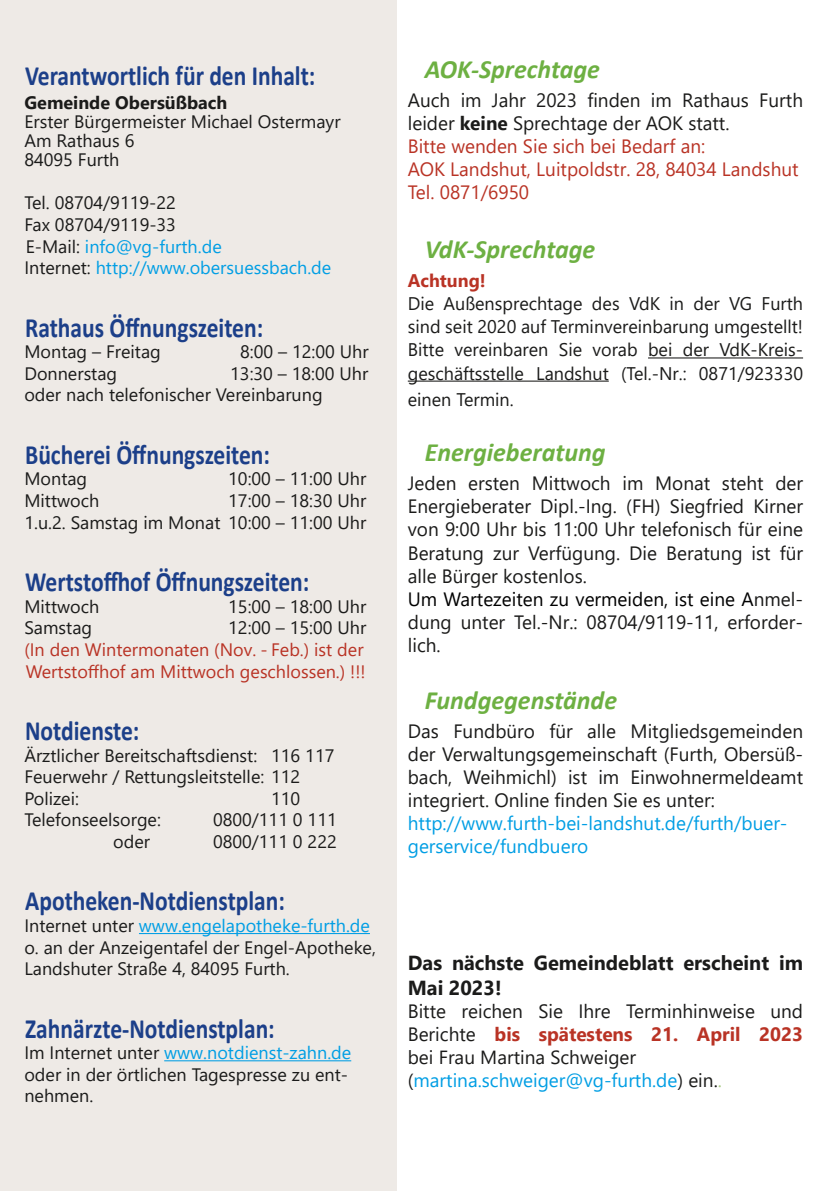
<style>
.page{position:relative;width:840px;height:1191px;background:#fff}
.page>*{position:absolute;margin:0;border:0;box-sizing:border-box;transform-origin:0 0}
.t1{font:700 28px "Calibri";color:#1c3f89;scale:.84 1}
.t2{font:italic 700 26.4px "Calibri";color:#6db042}
.t3{font:700 20.2px/24.4px "Segoe UI";color:#1b1b1a}
.t4{font:19.2px/23.2px "Segoe UI";color:#1b1b1a}
.t5{font:19.2px/23.2px "Segoe UI";color:#b93325}
.t6{font:19.2px/23.2px "Segoe UI";color:#009ee4}
.t7{font:19px/22.8px "Segoe UI";color:#1b1b1a}
.t8{font:18.2px/23.2px "Segoe UI";color:#1b1b1a;text-align:justify}
.t9{font:700 18.2px "Segoe UI";color:#b93325}
.t10{font:18px/21.6px "Segoe UI";color:#1b1b1a}
.t11{font:18px/21.6px "Segoe UI";color:#b93325}
.t12{font:700 18px "Segoe UI";color:#1b1b1a}
.s1{color:#009ee4}
.s2{color:#1b1b1a}
.s3{font-weight:700;color:#1b1b1a}
.s4{color:#000}
.s5{font-weight:700;color:#b93325}
.s6{color:#a9cb85}
</style>
<div class="page">
<hr style="left:647px;top:357px;width:155px;height:1px;background:#1b1b1a">
<hr style="left:407px;top:380px;width:201px;height:2px;background:#1b1b1a">
<div style="left:0;top:0;width:396px;height:1191px;background:#eeeae6"></div>
<hr style="left:139px;top:933px;width:231px;height:1px;background:#009ee4">
<hr style="left:164px;top:1060px;width:187px;height:1px;background:#009ee4">
<h1 class="t1" style="left:25px;top:66px;width:347px">Verantwortlich für den Inhalt:</h1>
<p class="t12" style="left:24px;top:95px;width:204px">Gemeinde Obersüßbach</p>
<p class="t10" style="left:24px;top:114px;width:317px;line-height:19px">Erster Bürgermeister Michael Ostermayr<br>Am Rathaus 6<br>84095 Furth</p>
<p class="t10" style="left:24px;top:194px;width:308px">Tel. 08704/9119-22<br>Fax 08704/9119-33<br>E-Mail: <span class="s1">info@vg-furth.de<br></span>Internet: <span class="s1">http://www.obersuessbach.de</span></p>
<h1 class="t1" style="left:25px;top:307px;width:285px">Rathaus Öffnungszeiten:</h1>
<p class="t10" style="left:24px;top:343px;width:138px">Montag – Freitag</p>
<p class="t10" style="left:240px;top:343px;width:130px">8:00 – 12:00 Uhr</p>
<p class="t10" style="left:24px;top:364px;width:94px">Donnerstag</p>
<p class="t10" style="left:24px;top:364px;width:345px;text-indent:206px">13:30 – 18:00 Uhr oder nach telefonischer Vereinbarung</p>
<h1 class="t1" style="left:25px;top:435px;width:293px">Bücherei Öffnungszeiten:</h1>
<p class="t10" style="left:24px;top:470px;width:64px">Montag</p>
<p class="t10" style="left:228px;top:470px;width:140px">10:00 – 11:00 Uhr</p>
<p class="t10" style="left:24px;top:491px;width:76px">Mittwoch</p>
<p class="t10" style="left:24px;top:491px;width:343px;text-align:right">17:00 – 18:30 Uhr<br>1.u.2. Samstag im Monat 10:00 – 11:00 Uhr</p>
<h1 class="t1" style="left:25px;top:562px;width:339px">Wertstoffhof Öffnungszeiten:</h1>
<p class="t10" style="left:24px;top:597px;width:76px">Mittwoch</p>
<p class="t10" style="left:228px;top:597px;width:140px">15:00 – 18:00 Uhr</p>
<p class="t10" style="left:24px;top:619px;width:69px">Samstag</p>
<p class="t10" style="left:228px;top:619px;width:140px">12:00 – 15:00 Uhr</p>
<p class="t11" style="left:24px;top:640px;width:342px">(In den Wintermonaten (Nov. - Feb.) ist der<br>Wertstoffhof am Mittwoch geschlossen.) !!!</p>
<h1 class="t1" style="left:25px;top:721px;width:137px">Notdienste:</h1>
<p class="t10" style="left:24px;top:746px;width:311px">Ärztlicher Bereitschaftsdienst: 116 117<br>Feuerwehr / Rettungsleitstelle: 112<br>Polizei:</p>
<p class="t10" style="left:271px;top:789px;width:31px">110</p>
<p class="t10" style="left:24px;top:811px;width:138px">Telefonseelsorge:</p>
<p class="t10" style="left:213px;top:811px;width:125px">0800/111 0 111</p>
<p class="t10" style="left:113px;top:832px;width:38px">oder</p>
<p class="t10" style="left:213px;top:832px;width:125px">0800/111 0 222</p>
<h1 class="t1" style="left:25px;top:891px;width:311px">Apotheken-Notdienstplan:</h1>
<p class="t10" style="left:24px;top:916px;width:353px">Internet unter <span class="s1">www.engelapotheke-furth.de </span>o. an der Anzeigentafel der Engel-Apotheke,<br>Landshuter Straße 4, 84095 Furth.</p>
<h1 class="t1" style="left:25px;top:1008px;width:298px">Zahnärzte-Notdienstplan:</h1>
<p class="t10" style="left:24px;top:1043px;width:328px">Im Internet unter <span class="s1">www.notdienst-zahn.de </span>oder in der örtlichen Tagespresse zu ent&shy;nehmen.</p>
<h2 class="t2" style="left:424px;top:50px;width:176px">AOK-Sprechtage</h2>
<p class="t5" style="left:407px;top:90px;width:396px"><span class="s2">Auch im Jahr 2023 finden im Rathaus Furth leider</span> <span class="s3">keine</span> <span class="s2">Sprechtage der AOK statt.<br></span>Bitte wenden Sie sich bei Bedarf an:<br>AOK Landshut, Luitpoldstr. 28, 84034 Landshut Tel. 0871/6950</p>
<h2 class="t2" style="left:424px;top:230px;width:172px">VdK-Sprechtage</h2>
<p class="t9" style="left:407px;top:273px;width:79px">Achtung!</p>
<p class="t8" style="left:407px;top:294px;width:396px">Die Außensprechtage des VdK in der VG Furth sind seit 2020 auf Terminvereinbarung umgestellt!<br>Bitte vereinbaren Sie vorab bei der VdK-Kreis&shy;geschäftsstelle Landshut (Tel.-Nr.: 0871/923330</p>
<p class="t8" style="left:407px;top:389px;width:107px">einen Termin.</p>
<h2 class="t2" style="left:424px;top:434px;width:182px">Energieberatung</h2>
<p class="t4" style="left:407px;top:473px;width:396px">Jeden ersten Mittwoch im Monat steht der Energieberater Dipl.-Ing. (FH) Siegfried Kirner von 9:00 Uhr bis 11:00 Uhr telefonisch für eine Beratung zur Verfügung. Die Beratung ist für alle Bürger kostenlos.<br><span class="s4">Um Wartezeiten zu vermeiden, ist eine A</span>nmel&shy;dung unter Tel.-Nr.: 08704/9119-11, erforder&shy;lich.</p>
<h2 class="t2" style="left:424px;top:681px;width:194px">Fundgegenstände</h2>
<p class="t4" style="left:407px;top:721px;width:396px;text-align:justify">Das Fundbüro für alle Mitgliedsgemeinden der Verwaltungsgemeinschaft (Furth, Obersüß&shy;bach, Weihmichl) ist im Einwohnermeldeamt integriert. Online finden Sie es unter:</p>
<p class="t6" style="left:407px;top:813px;width:381px">http://www.furth-bei-landshut.de/furth/buer&shy;gerservice/fundbuero</p>
<p class="t3" style="left:407px;top:953px;width:396px">Das nächste Gemeindeblatt erscheint im<br>Mai 2023!</p>
<p class="t4" style="left:407px;top:1001px;width:396px">Bitte reichen Sie Ihre Terminhinweise und<br>Berichte <span class="s5">bis spätestens 21. April 2023</span></p>
<p class="t7" style="left:407px;top:1047px;width:315px">bei Frau Martina Schweiger (<span class="s1">martina.schweiger@vg-furth.de</span>) ein.<span class="s6">.</span></p>
</div>
